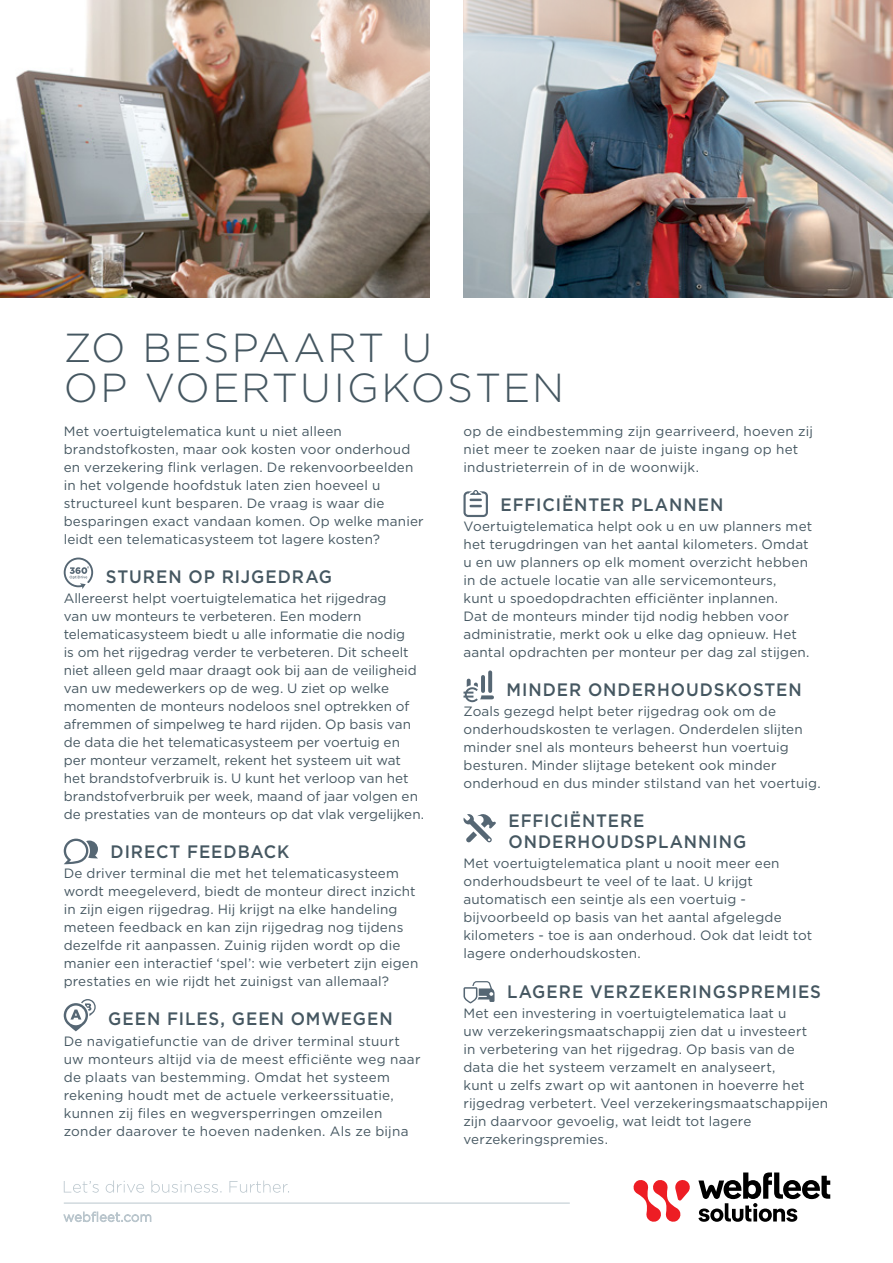
<style>
.page{position:relative;width:893px;height:1263px;background:#fff}
.page>*{position:absolute;margin:0;border:0;box-sizing:border-box;transform-origin:0 0}
.t1{font:300 40.5px "Gotham";letter-spacing:.04em;color:#455761}
.t2{font:500 18px/21px "Gotham";letter-spacing:.055em;color:#455761;scale:.94 1}
.t3{font:13.5px/18px "Gotham";letter-spacing:.005em;color:#455761}
</style>
<div class="page">
<img style="left:463px;top:0;width:430px;height:298px">
<img style="left:0;top:0;width:429px;height:298px">
<img style="left:207px;top:0;width:461px;height:213px">
<hr style="left:64px;top:1203px;width:506px;height:1px;background:#bac6cd">
<svg style="left:64px;top:1212px;width:87px;height:10px"></svg>
<svg style="left:64px;top:1180px;width:225px;height:13px"></svg>
<svg style="left:698px;top:1172px;width:132px;height:50px"></svg>
<svg style="left:633px;top:1180px;width:57px;height:42px"></svg>
<svg style="left:64px;top:557px;width:29px;height:32px"></svg>
<svg style="left:64px;top:839px;width:34px;height:25px"></svg>
<svg style="left:64px;top:999px;width:32px;height:32px"></svg>
<svg style="left:463px;top:490px;width:25px;height:27px"></svg>
<svg style="left:481px;top:675px;width:4px;height:18px"></svg>
<svg style="left:488px;top:670px;width:4px;height:23px"></svg>
<svg style="left:463px;top:679px;width:31px;height:23px"></svg>
<svg style="left:463px;top:814px;width:33px;height:28px"></svg>
<svg style="left:463px;top:981px;width:31px;height:22px"></svg>
<h1 class="t1" style="left:64px;top:322px;width:141px">ZO BESPAA</h1>
<h1 class="t1" style="left:328px;top:322px;width:99px">RT U</h1>
<h1 class="t1" style="left:64px;top:362px;width:31px">OP</h1>
<h1 class="t1" style="left:145px;top:362px;width:32px">VOE</h1>
<h1 class="t1" style="left:241px;top:362px;width:88px">RTUIGKOS</h1>
<h1 class="t1" style="left:475px;top:362px;width:56px">TEN</h1>
<p class="t3" style="left:64px;top:422px;width:361px">Met voertuigtelematica kunt u niet alleen brandstofkosten, maar ook kosten voor onderhoud en verzekering flink verlagen. De rekenvoorbeelden in het volgende hoofdstuk laten zien hoeveel u structureel kunt besparen. De vraag is waar die besparingen exact vandaan komen. Op welke manier leidt een telematicasysteem tot lagere kosten?</p>
<h2 class="t2" style="left:106px;top:566px;width:242px">STUREN OP RIJGEDRAG</h2>
<p class="t3" style="left:64px;top:589px;width:362px">Allereerst helpt voertuigtelematica het rijgedrag<br>van uw monteurs te verbeteren. Een modern telematicasysteem biedt u alle informatie die nodig<br>is om het rijgedrag verder te verbeteren. D it scheelt niet alleen geld maar draagt ook bij aan de veiligheid van uw medewerkers op de weg. U ziet op welke momenten de monteurs nodeloos snel optrekken of afremmen of simpelweg te hard rijden. Op basis van de data die het telematicasysteem per voertuig en per monteur verzamelt, rekent het systeem uit wat het brandstofverbruik is. U kunt het verloop van het brandstofverbruik per week, maand of jaar volgen en de prestaties van de monteurs op dat vlak vergelijken.</p>
<h2 class="t2" style="left:111px;top:841px;width:192px">DIRECT FEEDBACK</h2>
<p class="t3" style="left:64px;top:864px;width:356px">De driver terminal die met het telematicasysteem wordt meegeleverd, biedt de monteur direct inzicht in zijn eigen rijgedrag. H ij krijgt na elke handeling meteen feedback en kan zijn rijgedrag nog tijdens dezelfde rit aanpassen. Zuinig rijden wordt op die manier een interactief ‘spel’: wie verbetert zijn eigen prestaties en wie rijdt het zuinigst van allemaal?</p>
<h2 class="t2" style="left:108px;top:1008px;width:304px">GEEN FILES, GEEN OMWEGEN</h2>
<p class="t3" style="left:64px;top:1031px;width:358px">De navigatiefunctie van de driver terminal stuurt uw monteurs altijd via de meest efficiënte weg naar de plaats van bestemming. Omdat het systeem rekening houdt met de actuele verkeerssituatie, kunnen zij files en wegversperringen omzeilen zonder daarover te hoeven nadenken. Als ze bijna</p>
<p class="t3" style="left:463px;top:422px;width:351px">op de eindbestemming zijn gearriveerd, hoeven zij niet meer te zoeken naar de juiste ingang op het industrieterrein of in de woonwijk.</p>
<h2 class="t2" style="left:501px;top:494px;width:238px">EFFICIËNTER PLANNEN</h2>
<p class="t3" style="left:463px;top:517px;width:350px">Voertuigtelematica helpt ook u en uw planners met het terugdringen van het aantal kilometers. Omdat u en uw planners op elk moment overzicht hebben in de actuele locatie van alle servicemonteurs,<br>kunt u spoedopdrachten efficiënter inplannen.<br>Dat de monteurs minder tijd nodig hebben voor administratie, merkt ook u elke dag opnieuw. Het aantal opdrachten per monteur per dag zal stijgen.</p>
<h2 class="t2" style="left:507px;top:679px;width:316px">M INDER ONDERHOUDSKOSTEN</h2>
<p class="t3" style="left:463px;top:702px;width:359px">Zoals gezegd helpt beter rijgedrag ook om de onderhoudskosten te verlagen. Onderdelen slijten minder snel als monteurs beheerst hun voertuig besturen. M inder slijtage betekent ook minder onderhoud en dus minder stilstand van het voertuig.</p>
<h2 class="t2" style="left:508px;top:810px;width:254px">EFFICIËNTERE<br>ONDERHOUDSPLANNING</h2>
<p class="t3" style="left:463px;top:854px;width:350px">M et voertuigtelematica plant u nooit meer een onderhoudsbeurt te veel of te laat. U krijgt automatisch een seintje als een voertuig - bijvoorbeeld op basis van het aantal afgelegde kilometers - toe is aan onderhoud. Ook dat leidt tot lagere onderhoudskosten.</p>
<h2 class="t2" style="left:507px;top:980px;width:335px">LAGERE VERZEKERINGSPREMIES</h2>
<p class="t3" style="left:463px;top:1003px;width:366px">M et een investering in voertuigtelematica laat u<br>uw verzekeringsmaatschappij zien dat u investeert<br>in verbetering van het rijgedrag. Op basis van de data die het systeem verzamelt en analyseert,<br>kunt u zelfs zwart op wit aantonen in hoeverre het rijgedrag verbetert. Veel verzekeringsmaatschappijen zijn daarvoor gevoelig, wat leidt tot lagere verzekeringspremies.</p>
</div>
